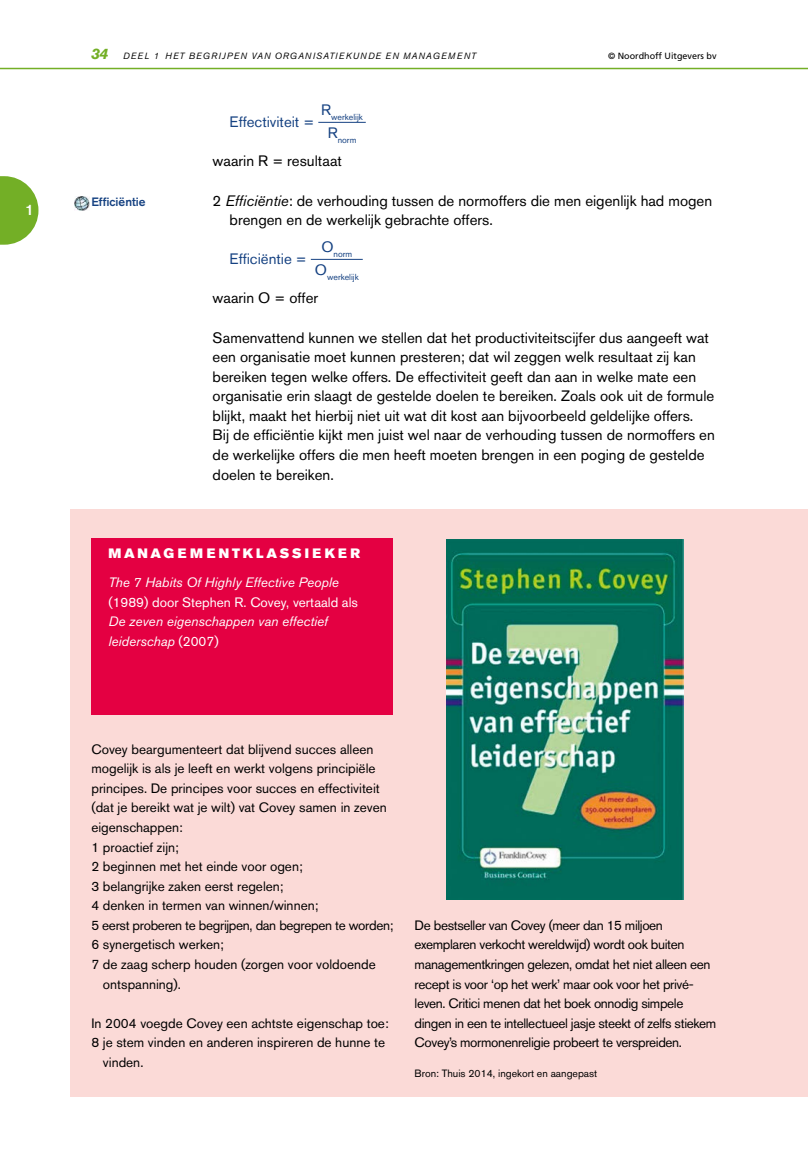
<style>
.page{position:relative;width:808px;height:1149px;background:#fff}
.page>*{position:absolute;margin:0;border:0;box-sizing:border-box;transform-origin:0 0}
.t1{font:15px/19.5px "Akzidenz Grotesk BE";color:#000}
.t2{font:15px "Akzidenz Grotesk BE";color:#164282}
.t3{font:500 15px "Akzidenz Grotesk BE";color:#fff}
.t4{font:13.5px "Akzidenz Grotesk BE";color:#000}
.t5{font:13.5px/19.5px "Akzidenz Grotesk BE";letter-spacing:-.025em;color:#000}
.t6{font:italic 13.5px/19.5px "Akzidenz Grotesk BE";color:#fff}
.t7{font:13.5px "Akzidenz Grotesk BE";color:#fff}
.t8{font:13.5px "Akzidenz Grotesk BE Super";letter-spacing:.2em;color:#fff}
.t9{font:500 12px "Akzidenz Grotesk BE";color:#164282}
.t10{font:10.5px "Akzidenz Grotesk BE";color:#000}
.t11{font:italic 9px "Akzidenz Grotesk BE";letter-spacing:.12em;color:#000}
.t12{font:9px "Frutiger LT Std";color:#000}
.t13{font:8.7px "Akzidenz Grotesk BE";color:#164282}
.s1{font-weight:700;font-size:15px;color:#73af26}
.s2{font-style:italic}
.s3{font-style:normal}
</style>
<div class="page">
<svg style="left:0;top:176px;width:38px;height:68px"></svg>
<hr style="left:0;top:68px;width:808px;height:1px;background:#73af26">
<div style="left:70px;top:509px;width:738px;height:586px;background:#fbdad7"></div>
<hr style="left:318px;top:122px;width:48px;height:1px;background:#164282">
<hr style="left:311px;top:259px;width:52px;height:1px;background:#164282">
<img style="left:75px;top:196px;width:14px;height:14px">
<div style="left:91px;top:538px;width:302px;height:176px;background:#e40042"></div>
<img style="left:446px;top:539px;width:238px;height:360px">
<p class="t3" style="left:26px;top:201px;width:10px">1</p>
<p class="t11" style="left:91px;top:50px;width:47px"><span class="s1">34</span> Deel</p>
<p class="t11" style="left:154px;top:50px;width:81px">1 Het beg rijpen</p>
<p class="t11" style="left:251px;top:50px;width:46px">van organi</p>
<p class="t11" style="left:316px;top:50px;width:14px">satie</p>
<p class="t11" style="left:346px;top:50px;width:15px">kunde</p>
<p class="t11" style="left:385px;top:50px;width:35px">en manage</p>
<p class="t11" style="left:448px;top:50px;width:17px">ment</p>
<p class="t12" style="left:608px;top:50px;width:110px">© Noordhoff Uitgevers bv</p>
<p class="t9" style="left:91px;top:194px;width:56px">Efficiëntie</p>
<p class="t13" style="left:321px;top:112px;width:43px"><sup>R</sup>werkelijk</p>
<p class="t13" style="left:328px;top:135px;width:30px"><sup>R</sup>norm</p>
<p class="t1" style="left:213px;top:151px;width:131px">waarin R = resultaat</p>
<p class="t1" style="left:230px;top:190px;width:484px;text-indent:-17px">2 <span class="s2">Efficiëntie</span>: de verhouding tussen de normoffers die men eigenlijk had mogen brengen en de werkelijk gebrachte offers.</p>
<p class="t2" style="left:230px;top:250px;width:79px">Efficiëntie =</p>
<p class="t2" style="left:230px;top:113px;width:86px">Effectiviteit =</p>
<p class="t13" style="left:321px;top:249px;width:32px"><sup>O</sup>norm</p>
<p class="t13" style="left:315px;top:271px;width:45px"><sup>O</sup>werkelijk</p>
<p class="t1" style="left:213px;top:288px;width:107px">waarin O = offer</p>
<p class="t1" style="left:213px;top:327px;width:504px">Samenvattend kunnen we stellen dat het productiviteitscijfer dus aangeeft wat een organisatie moet kunnen presteren; dat wil zeggen welk resultaat zij kan bereiken tegen welke offers. De effectiviteit geeft dan aan in welke mate een organisatie erin slaagt de gestelde doelen te bereiken. Zoals ook uit de formule blijkt, maakt het hierbij niet uit wat dit kost aan bijvoorbeeld geldelijke offers.<br>Bij de efficiëntie kijkt men juist wel naar de verhouding tussen de normoffers en de werkelijke offers die men heeft moeten brengen in een poging de gestelde doelen te bereiken.</p>
<p class="t8" style="left:108px;top:545px;width:83px">MANAGEME</p>
<p class="t8" style="left:219px;top:545px;width:142px">NT KLASSIE KER</p>
<p class="t6" style="left:108px;top:572px;width:232px">The 7 Habits Of Highly Effective People</p>
<p class="t7" style="left:108px;top:594px;width:251px">(1989) door Stephen R. Covey, vertaald als</p>
<p class="t6" style="left:108px;top:611px;width:221px">De zeven eigenschappen van effectief leiderschap <span class="s3">(2007)</span></p>
<p class="t4" style="left:91px;top:740px;width:284px">Covey beargumenteert dat blijvend succes alleen</p>
<p class="t4" style="left:91px;top:760px;width:286px">mogelijk is als je leeft en werkt volgens principiële</p>
<p class="t4" style="left:91px;top:779px;width:290px">principes. De principes voor succes en effectiviteit</p>
<p class="t4" style="left:91px;top:799px;width:297px">(dat je bereikt wat je wilt) vat Covey samen in zeven</p>
<p class="t4" style="left:91px;top:819px;width:93px">eigenschappen:</p>
<p class="t4" style="left:91px;top:838px;width:89px">1 proactief zijn;</p>
<p class="t4" style="left:91px;top:858px;width:213px">2 beginnen met het einde voor ogen;</p>
<p class="t4" style="left:91px;top:877px;width:194px">3 belangrijke zaken eerst regelen;</p>
<p class="t4" style="left:91px;top:897px;width:228px">4 denken in termen van winnen/winnen;</p>
<p class="t5" style="left:91px;top:915px;width:303px">5 eerst proberen te begrijpen, dan begrepen te worden;</p>
<p class="t4" style="left:91px;top:936px;width:134px">6 synergetisch werken;</p>
<p class="t4" style="left:91px;top:955px;width:286px">7 de zaag scherp houden (zorgen voor voldoende</p>
<p class="t4" style="left:103px;top:975px;width:79px">ontspanning).</p>
<p class="t4" style="left:91px;top:1014px;width:299px">In 2004 voegde Covey een achtste eigenschap toe:</p>
<p class="t4" style="left:91px;top:1034px;width:295px">8 je stem vinden en anderen inspireren de hunne te</p>
<p class="t4" style="left:103px;top:1053px;width:42px">vinden.</p>
<p class="t5" style="left:415px;top:915px;width:303px">De bestseller van Covey (meer dan 15 miljoen exemplaren verkocht wereldwijd) wordt ook buiten managementkringen gelezen, omdat het niet alleen een recept is voor ‘op het werk’ maar ook voor het privé&shy;leven. Critici menen dat het boek onnodig simpele dingen in een te intellectueel jasje steekt of zelfs stiekem Covey’s mormonenreligie probeert te verspreiden.</p>
<p class="t10" style="left:415px;top:1066px;width:184px">Bron: Thuis 2014, ingekort en aangepast</p>
</div>
